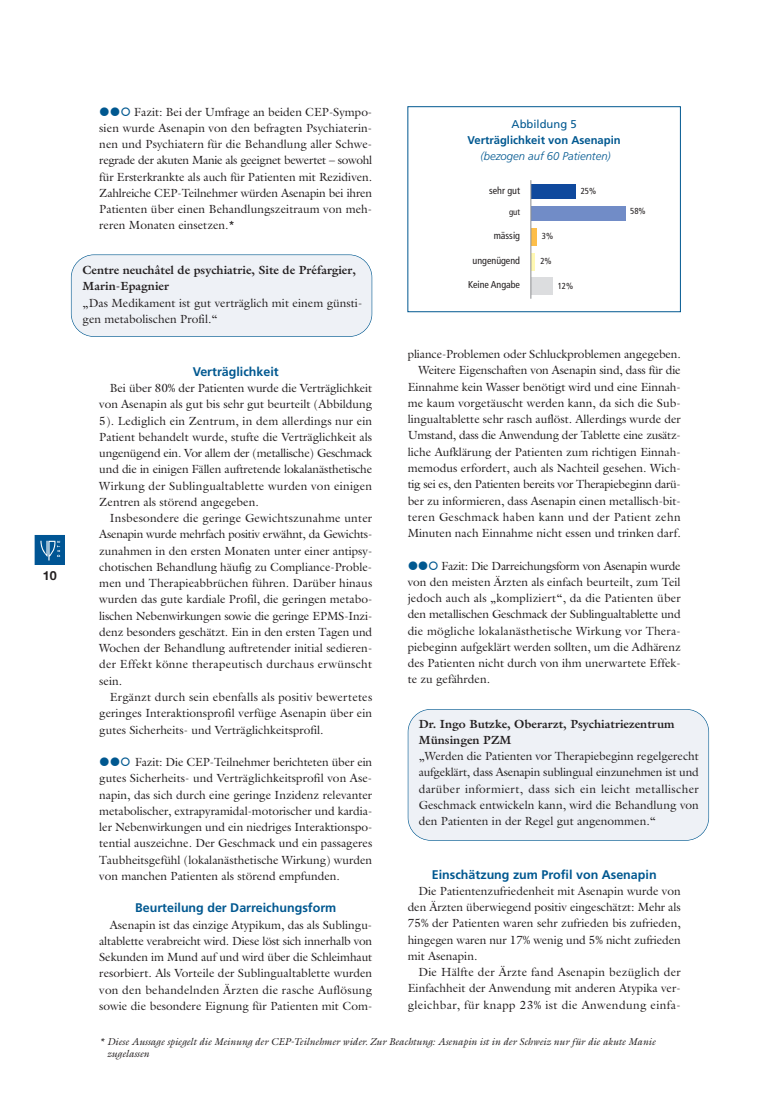
<style>
.page{position:relative;width:780px;height:1117px;background:#fff}
.page>*{position:absolute;margin:0;border:0;box-sizing:border-box;transform-origin:0 0}
.t1{font:700 12.5px "Frutiger";color:#005890}
.t2{font:700 12.5px "Helvetica Neue";color:#231f20}
.t3{font:11.88px/16.2px "Galliard";color:#231f20;text-align:justify}
.t4{font:700 11.88px/16.2px "Galliard";color:#231f20}
.t5{font:700 11.25px "Frutiger";color:#005890}
.t6{font:italic 300 11.25px "Frutiger";color:#005890}
.t7{font:11.25px "Frutiger";color:#005890}
.t8{font:italic 10px/12px "Galliard";color:#231f20}
.t9{font:condensed 10px "Frutiger";color:#231f20}
.t10{font:condensed 8.75px "Frutiger";color:#231f20}
</style>
<div class="page">
<div style="left:35px;top:534px;width:30px;height:30px;background:#f7f9fb"></div>
<div style="left:35px;top:535px;width:30px;height:29px;background:#005594"></div>
<svg style="left:40px;top:540px;width:20px;height:20px"></svg>
<div style="left:408px;top:709px;width:300px;height:130px;background:#eef1f6;border-radius:22px"></div>
<div style="left:407px;top:708px;width:302px;height:132px;border:1px solid #005890;border-radius:23px"></div>
<div style="left:71px;top:255px;width:300px;height:81px;background:#eef1f6;border-radius:22px"></div>
<div style="left:71px;top:254px;width:301px;height:83px;border:1px solid #005890;border-radius:23px"></div>
<div style="left:407px;top:106px;width:273px;height:206px;border:1px solid #005890"></div>
<div style="left:531px;top:184px;width:44px;height:15px;background:#0f499d"></div>
<div style="left:531px;top:206px;width:94px;height:14px;background:#718cc7"></div>
<div style="left:531px;top:228px;width:5px;height:17px;background:#fdbe49"></div>
<hr style="left:531px;top:253px;width:3px;height:17px;background:#fff8b2">
<div style="left:531px;top:277px;width:21px;height:18px;background:#dcdddf"></div>
<hr style="left:530px;top:180px;width:1px;height:118px;background:#8a8c8f">
<p class="t2" style="left:43px;top:568px;width:15px">10</p>
<p class="t3" style="left:99px;top:103px;width:274px;text-indent:35px">Fazit: Bei der Umfrage an beiden CEP-Sympo&shy;sien wurde Asenapin von den befragten Psychiaterin&shy;nen und Psychiatern für die Behandlung aller Schwe&shy;regrade der akuten Manie als geeignet bewertet – sowohl für Ersterkrankte als auch für Patienten mit Rezidiven.<br>Zahlreiche CEP-Teilnehmer würden Asenapin bei ihren Patienten über einen Behandlungszeitraum von meh&shy;reren Monaten einsetzen.*</p>
<p class="t4" style="left:83px;top:262px;width:275px">Centre neuchâtel de psychiatrie, Site de Préfargier,<br>Marin-Epagnier</p>
<p class="t3" style="left:83px;top:294px;width:281px">„Das Medikament ist gut verträglich mit einem günsti&shy;gen metabolischen Profil.“</p>
<p class="t1" style="left:193px;top:366px;width:88px">Verträglichkeit</p>
<p class="t3" style="left:99px;top:379px;width:274px;text-indent:11px">Bei über 80% der Patienten wurde die Verträglichkeit von Asenapin als gut bis sehr gut beurteilt (Abbildung 5). Lediglich ein Zentrum, in dem allerdings nur ein Patient behandelt wurde, stufte die Verträglichkeit als ungenügend ein. Vor allem der (metallische) Geschmack und die in einigen Fällen auftretende lokalanästhetische Wirkung der Sublingualtablette wurden von einigen Zentren als störend angegeben.</p>
<p class="t3" style="left:99px;top:509px;width:274px;text-indent:11px">Insbesondere die geringe Gewichtszunahme unter Asenapin wurde mehrfach positiv erwähnt, da Gewichts&shy;zunahmen in den ersten Monaten unter einer antipsy&shy;chotischen Behandlung häufig zu Compliance-Proble&shy;men und Therapieabbrüchen führen. Darüber hinaus wurden das gute kardiale Profil, die geringen metabo&shy;lischen Nebenwirkungen sowie die geringe EPMS-Inzi&shy;denz besonders geschätzt. Ein in den ersten Tagen und Wochen der Behandlung auftretender initial sedieren&shy;der Effekt könne therapeutisch durchaus erwünscht sein.</p>
<p class="t3" style="left:99px;top:688px;width:274px;text-indent:11px">Ergänzt durch sein ebenfalls als positiv bewertetes geringes Interaktionsprofil verfüge Asenapin über ein gutes Sicherheits- und Verträglichkeitsprofil.</p>
<p class="t3" style="left:99px;top:753px;width:274px;text-indent:36px">Fazit: Die CEP-Teilnehmer berichteten über ein gutes Sicherheits- und Verträglichkeitsprofil von Ase&shy;napin, das sich durch eine geringe Inzidenz relevanter metabolischer, extrapyramidal-motorischer und kardia&shy;ler Nebenwirkungen und ein niedriges Interaktionspo&shy;tential auszeichne. Der Geschmack und ein passageres Taubheitsgefühl (lokalanästhetische Wirkung) wurden von manchen Patienten als störend empfunden.</p>
<p class="t1" style="left:135px;top:902px;width:203px">Beurteilung der Darreichungsform</p>
<p class="t3" style="left:99px;top:916px;width:274px;text-indent:11px">Asenapin ist das einzige Atypikum, das als Sublingu&shy;altablette verabreicht wird. Diese löst sich innerhalb von Sekunden im Mund auf und wird über die Schleimhaut resorbiert. Als Vorteile der Sublingualtablette wurden von den behandelnden Ärzten die rasche Auflösung sowie die besondere Eignung für Patienten mit Com-</p>
<p class="t7" style="left:511px;top:119px;width:66px">Abbildung 5</p>
<p class="t5" style="left:467px;top:136px;width:155px">Verträglichkeit von Asenapin</p>
<p class="t6" style="left:480px;top:152px;width:132px">(bezogen auf 60 Patienten)</p>
<p class="t9" style="left:489px;top:186px;width:32px">sehr gut</p>
<p class="t10" style="left:580px;top:187px;width:17px">25%</p>
<p class="t10" style="left:542px;top:233px;width:13px">3%</p>
<p class="t10" style="left:540px;top:257px;width:13px">2%</p>
<p class="t10" style="left:557px;top:282px;width:17px">12%</p>
<p class="t10" style="left:509px;top:208px;width:13px">gut</p>
<p class="t10" style="left:630px;top:208px;width:17px">58%</p>
<p class="t9" style="left:493px;top:231px;width:28px">mässig</p>
<p class="t9" style="left:472px;top:257px;width:49px">ungenügend</p>
<p class="t9" style="left:468px;top:280px;width:53px">Keine Angabe</p>
<p class="t3" style="left:408px;top:346px;width:274px;text-align:right">pliance-Problemen oder Schluckproblemen angegeben.<br>Weitere Eigenschaften von Asenapin sind, dass für die Einnahme kein Wasser benötigt wird und eine Einnah&shy;me kaum vorgetäuscht werden kann, da sich die Sub&shy;lingualtablette sehr rasch auflöst. Allerdings wurde der Umstand, dass die Anwendung der Tablette eine zusätz&shy;liche Aufklärung der Patienten zum richtigen Einnah&shy;memodus erfordert, auch als Nachteil gesehen. Wich&shy;tig sei es, den Patienten bereits vor Therapiebeginn darü&shy;ber zu informieren, dass Asenapin einen metallisch-bit&shy;teren Geschmack haben kann und der Patient zehn Minuten nach Einnahme nicht essen und trinken darf.</p>
<p class="t3" style="left:407px;top:557px;width:274px;text-indent:34px">Fazit: Die Darreichungsform von Asenapin wurde von den meisten Ärzten als einfach beurteilt, zum Teil jedoch auch als „kompliziert“, da die Patienten über den metallischen Geschmack der Sublingualtablette und die mögliche lokalanästhetische Wirkung vor Thera&shy;piebeginn aufgeklärt werden sollten, um die Adhärenz des Patienten nicht durch von ihm unerwartete Effek&shy;te zu gefährden.</p>
<p class="t4" style="left:419px;top:715px;width:257px">Dr. Ingo Butzke, Oberarzt, Psychiatriezentrum<br>Münsingen PZM</p>
<p class="t3" style="left:419px;top:747px;width:281px">„Werden die Patienten vor Therapiebeginn regelgerecht aufgeklärt, dass Asenapin sublingual einzunehmen ist und darüber informiert, dass sich ein leicht metallischer Geschmack entwickeln kann, wird die Behandlung von den Patienten in der Regel gut angenommen.“</p>
<p class="t1" style="left:432px;top:869px;width:226px">Einschätzung zum Profil von Asenapin</p>
<p class="t3" style="left:407px;top:882px;width:274px;text-indent:11px">Die Patientenzufriedenheit mit Asenapin wurde von den Ärzten überwiegend positiv eingeschätzt: Mehr als 75% der Patienten waren sehr zufrieden bis zufrieden, hingegen waren nur 17% wenig und 5% nicht zufrieden mit Asenapin.</p>
<p class="t3" style="left:407px;top:963px;width:274px;text-indent:11px">Die Hälfte der Ärzte fand Asenapin bezüglich der Einfachheit der Anwendung mit anderen Atypika ver&shy;gleichbar, für knapp 23% ist die Anwendung einfa-</p>
<p class="t8" style="left:107px;top:1035px;width:550px;text-indent:-8px">* Diese Aussage spiegelt die Meinung der CEP-Teilnehmer wider. Zur Beachtung: Asenapin ist in der Schweiz nur für die akute Manie zugelassen</p>
</div>
